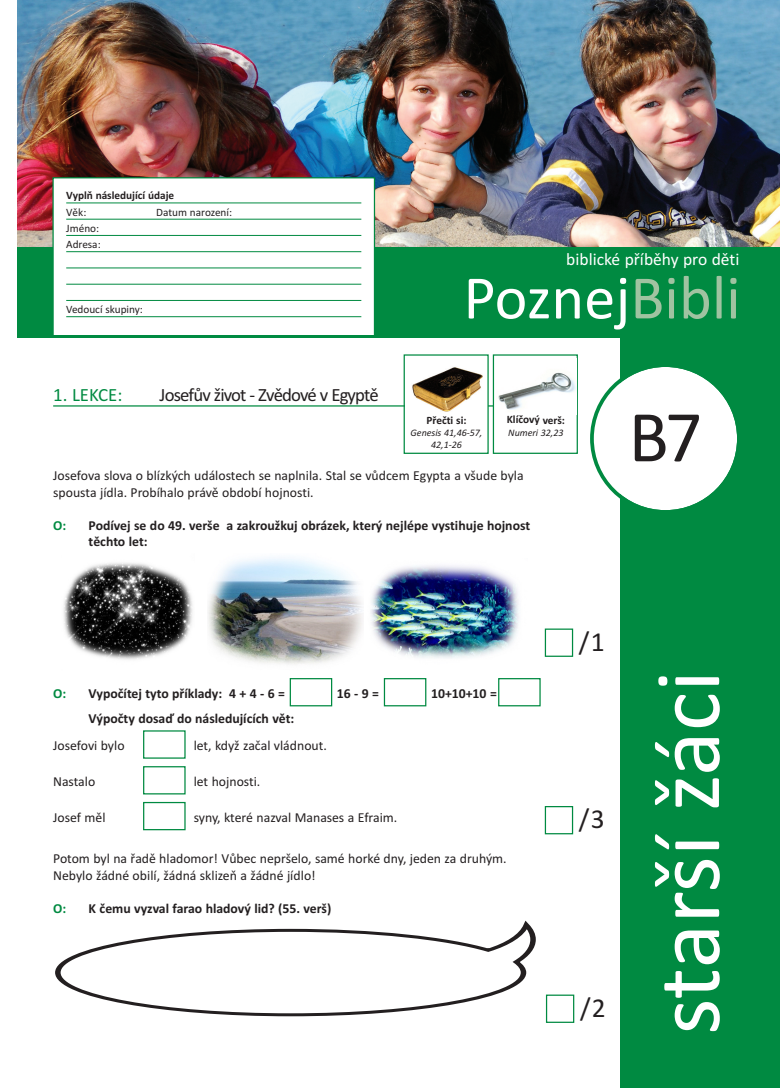
<style>
.page{position:relative;width:780px;height:1088px;background:#fff}
.page>*{position:absolute;margin:0;border:0;box-sizing:border-box;transform-origin:0 0}
.t1{font:93.5px "Calibri";letter-spacing:-.005em;color:#fff}
.t2{font:73.75px "Calibri";color:#231f20}
.t3{font:62.5px "Calibri";color:#fff}
.t4{font:27.5px "Calibri";color:#231f20}
.t5{font:18.75px "Calibri";letter-spacing:-.045em;color:#231f20}
.t6{font:18.75px "Calibri";color:#008a41}
.t7{font:17.5px "Calibri";color:#fff}
.t8{font:13.75px/16.5px "Calibri";color:#231f20}
.t9{font:700 13.75px/16.5px "Calibri";color:#231f20}
.t10{font:700 13.75px "Calibri";color:#008a41}
.t11{font:11.25px/16.2px "Calibri";color:#231f20}
.t12{font:700 11.25px "Calibri";color:#231f20}
.t13{font:italic 10px/12px "Calibri";color:#231f20;text-align:center}
.s1{color:#a0c3a1}
</style>
<div class="page">
<div style="left:620px;top:18px;width:160px;height:1070px;background:#008a41"></div>
<div style="left:18px;top:161px;width:614px;height:176px;background:#008a41"></div>
<img style="left:18px;top:0;width:762px;height:246px">
<div style="left:54px;top:178px;width:320px;height:157px;background:#fff"></div>
<div style="left:52px;top:177px;width:323px;height:160px;border:1px solid #008a41"></div>
<hr style="left:66px;top:203px;width:295px;height:1px;background:#008a41">
<hr style="left:66px;top:219px;width:295px;height:1px;background:#008a41">
<hr style="left:66px;top:235px;width:295px;height:1px;background:#008a41">
<hr style="left:66px;top:251px;width:295px;height:1px;background:#008a41">
<hr style="left:66px;top:268px;width:295px;height:1px;background:#008a41">
<hr style="left:66px;top:284px;width:295px;height:1px;background:#008a41">
<hr style="left:66px;top:300px;width:295px;height:1px;background:#008a41">
<hr style="left:66px;top:316px;width:295px;height:1px;background:#008a41">
<svg style="left:590px;top:367px;width:147px;height:143px"></svg>
<img style="left:371px;top:565px;width:148px;height:93px">
<img style="left:208px;top:557px;width:155px;height:108px">
<img style="left:63px;top:563px;width:130px;height:97px">
<div style="left:498px;top:678px;width:42px;height:28px;border:1px solid #008a41"></div>
<div style="left:384px;top:678px;width:42px;height:28px;border:1px solid #008a41"></div>
<div style="left:290px;top:678px;width:42px;height:28px;border:1px solid #008a41"></div>
<svg style="left:55px;top:920px;width:481px;height:96px"></svg>
<div style="left:143px;top:802px;width:43px;height:28px;border:1px solid #008a41"></div>
<div style="left:143px;top:766px;width:43px;height:28px;border:1px solid #008a41"></div>
<hr style="left:53px;top:405px;width:510px;height:2px;background:#008a41">
<div style="left:405px;top:356px;width:82px;height:97px;background:#fff"></div>
<div style="left:403px;top:354px;width:85px;height:100px;border:1px solid #008a41"></div>
<img style="left:412px;top:367px;width:70px;height:45px">
<div style="left:494px;top:356px;width:82px;height:97px;background:#fff"></div>
<div style="left:493px;top:354px;width:85px;height:100px;border:1px solid #008a41"></div>
<img style="left:498px;top:372px;width:78px;height:38px">
<div style="left:544px;top:806px;width:29px;height:28px;border:1px solid #008a41"></div>
<div style="left:544px;top:628px;width:29px;height:29px;border:1px solid #008a41"></div>
<div style="left:546px;top:994px;width:28px;height:29px;border:1px solid #008a41"></div>
<p class="t12" style="left:66px;top:189px;width:109px">Vyplň následující údaje</p>
<p class="t11" style="left:66px;top:204px;width:22px">Věk:</p>
<p class="t11" style="left:156px;top:204px;width:77px">Datum narození:</p>
<p class="t11" style="left:66px;top:220px;width:36px">Jméno:<br>Adresa:</p>
<p class="t11" style="left:66px;top:301px;width:78px">Vedoucí skupiny:</p>
<h3 class="t6" style="left:53px;top:383px;width:71px">1. lekce:</h3>
<h3 class="t5" style="left:159px;top:383px;width:221px">Josefův život - Zvědové v egyptě</h3>
<p class="t7" style="left:566px;top:248px;width:175px">biblické příběhy pro děti</p>
<h3 class="t3" style="left:463px;top:260px;width:279px">Poznej<span class="s1">Bibli</span></h3>
<p class="t12" style="left:426px;top:413px;width:42px">Přečti si:</p>
<p class="t13" style="left:410px;top:427px;width:73px">Genesis 41,46-57,<br>42,1-26</p>
<p class="t12" style="left:506px;top:413px;width:60px">Klíčový verš:</p>
<p class="t13" style="left:508px;top:427px;width:57px">Numeri 32,23</p>
<h2 class="t2" style="left:628px;top:393px;width:75px">B7</h2>
<p class="t8" style="left:53px;top:467px;width:472px">Josefova slova o blízkých událostech se naplnila. Stal se vůdcem egypta a všude byla spousta jídla. Probíhalo právě období hojnosti.</p>
<p class="t10" style="left:53px;top:517px;width:15px">O:</p>
<p class="t9" style="left:89px;top:517px;width:443px">Podívej se do 49. verše a zakroužkuj obrázek, který nejlépe vystihuje hojnost těchto let:</p>
<p class="t10" style="left:53px;top:685px;width:15px">O:</p>
<p class="t9" style="left:89px;top:685px;width:198px">Vypočítej tyto příklady: 4 + 4 - 6 =</p>
<p class="t9" style="left:337px;top:685px;width:44px">16-9=</p>
<p class="t9" style="left:431px;top:685px;width:67px">10+10+10 =</p>
<p class="t9" style="left:89px;top:710px;width:207px">Výpočty dosaď do následujících vět:</p>
<p class="t8" style="left:53px;top:737px;width:73px">Josefovi bylo</p>
<p class="t8" style="left:194px;top:737px;width:135px">let, když začal vládnout.</p>
<p class="t8" style="left:53px;top:773px;width:44px">Nastalo</p>
<p class="t8" style="left:194px;top:773px;width:68px">let hojnosti.</p>
<p class="t8" style="left:53px;top:808px;width:54px">Josef měl</p>
<p class="t8" style="left:194px;top:808px;width:205px">syny, které nazval Manases a efraim.</p>
<p class="t8" style="left:53px;top:850px;width:455px">Potom byl na řadě hladomor! Vůbec nepršelo, samé horké dny, jeden za druhým.<br>Nebylo žádné obilí, žádná sklizeň a žádné jídlo!</p>
<p class="t10" style="left:53px;top:900px;width:15px">O:</p>
<p class="t9" style="left:89px;top:900px;width:244px">K čemu vyzval farao hladový lid? (55. verš)</p>
<h3 class="t4" style="left:579px;top:625px;width:27px">/1</h3>
<h3 class="t4" style="left:579px;top:802px;width:27px">/3</h3>
<h3 class="t4" style="left:580px;top:991px;width:27px">/2</h3>
<h1 class="t1" style="left:632px;top:1035px;width:366px;rotate:-90deg">starší žáci</h1>
</div>
